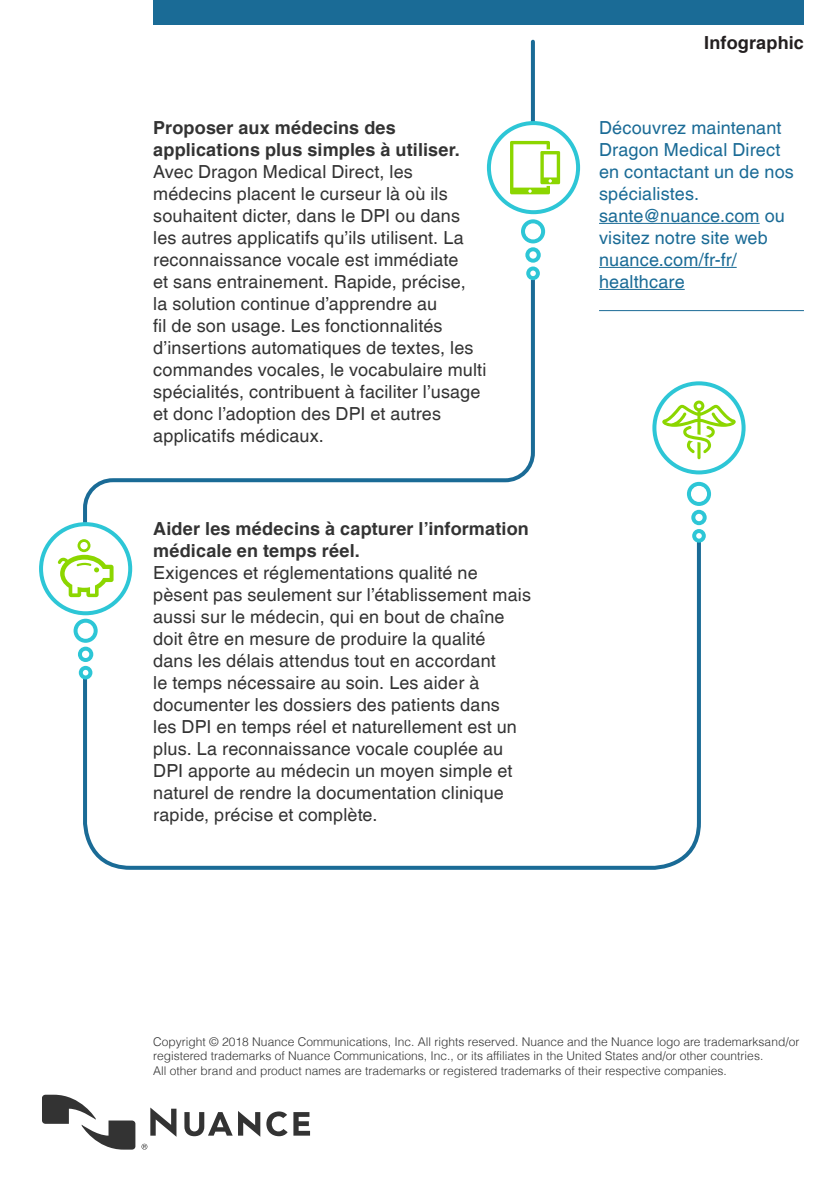
<style>
.page{position:relative;width:840px;height:1191px;background:#fff}
.page>*{position:absolute;margin:0;border:0;box-sizing:border-box;transform-origin:0 0}
.t1{font:18px/22px "Helvetica LT Com";letter-spacing:.01em;color:#333}
.t2{font:18px/22px "Helvetica LT Com";letter-spacing:.01em;color:#1a6b96}
.t3{font:700 18px/22px "Helvetica LT Com";letter-spacing:.01em;color:#333}
.t4{font:700 18px "Helvetica LT Com";letter-spacing:.01em;color:#231f20}
.t5{font:300 12px/14px "Helvetica LT Com";color:#333}
</style>
<div class="page">
<svg style="left:150px;top:1107px;width:26px;height:29px"></svg>
<svg style="left:184px;top:1112px;width:48px;height:24px"></svg>
<svg style="left:238px;top:1111px;width:22px;height:25px"></svg>
<svg style="left:266px;top:1111px;width:21px;height:25px"></svg>
<svg style="left:293px;top:1112px;width:17px;height:23px"></svg>
<svg style="left:42px;top:1094px;width:93px;height:55px"></svg>
<svg style="left:141px;top:1143px;width:6px;height:6px"></svg>
<div style="left:153px;top:0;width:650px;height:24px;background:#1a6b96"></div>
<svg style="left:83px;top:542px;width:619px;height:328px"></svg>
<hr style="left:598px;top:223px;width:161px;height:1px;background:#1a6b96">
<hr style="left:598px;top:267px;width:138px;height:1px;background:#1a6b96">
<hr style="left:598px;top:310px;width:205px;height:1px;background:#1a6b96">
<hr style="left:598px;top:289px;width:86px;height:1px;background:#1a6b96">
<svg style="left:530px;top:42px;width:4px;height:79px"></svg>
<svg style="left:83px;top:280px;width:452px;height:242px"></svg>
<svg style="left:486px;top:121px;width:93px;height:159px"></svg>
<svg style="left:39px;top:522px;width:93px;height:157px"></svg>
<svg style="left:687px;top:482px;width:23px;height:60px"></svg>
<svg style="left:652px;top:381px;width:93px;height:93px"></svg>
<p class="t3" style="left:153px;top:117px;width:308px">Proposer aux médecins des applications plus simples à utiliser.</p>
<p class="t1" style="left:153px;top:161px;width:334px">Avec Dragon Medical Direct, les médecins placent le curseur là où ils souhaitent dicter, dans le DPI ou dans les autres applicatifs qu’ils utilisent. La reconnaissance vocale est immédiate<br>et sans entrainement. Rapide, précise,<br>la solution continue d’apprendre au<br>fil de son usage. Les fonctionnalités d’insertions automatiques de textes, les commandes vocales, le vocabulaire multi spécialités, contribuent à faciliter l’usage et donc l’adoption des DPI et autres applicatifs médicaux.</p>
<p class="t3" style="left:153px;top:518px;width:377px">Aider les médecins à capturer l’information médicale en temps réel.</p>
<p class="t1" style="left:153px;top:562px;width:379px">Exigences et réglementations qualité ne pèsent pas seulement sur l’établissement mais aussi sur le médecin, qui en bout de chaîne doit être en mesure de produire la qualité<br>dans les délais attendus tout en accordant<br>le temps nécessaire au soin. Les aider à documenter les dossiers des patients dans<br>les DPI en temps réel et naturellement est un plus. La reconnaissance vocale couplée au DPI apporte au médecin un moyen simple et naturel de rendre la documentation clinique rapide, précise et complète.</p>
<p class="t4" style="left:703px;top:32px;width:101px">Infographic</p>
<p class="t2" style="left:598px;top:117px;width:196px">Découvrez maintenant<br>Dragon Medical Direct en contactant un de nos spécialistes. sante@nuance.com ou visitez notre site web nuance.com/fr-fr/ healthcare</p>
<p class="t5" style="left:153px;top:1035px;width:647px">Copyright © 2018 Nuance Communications, Inc. All rights reserved. Nuance and the Nuance logo are trademarksand/or registered trademarks of Nuance Communications, Inc., or its affiliates in the United States and/or other countries.<br>All other brand and product names are trademarks or registered trademarks of their respective companies.</p>
</div>
